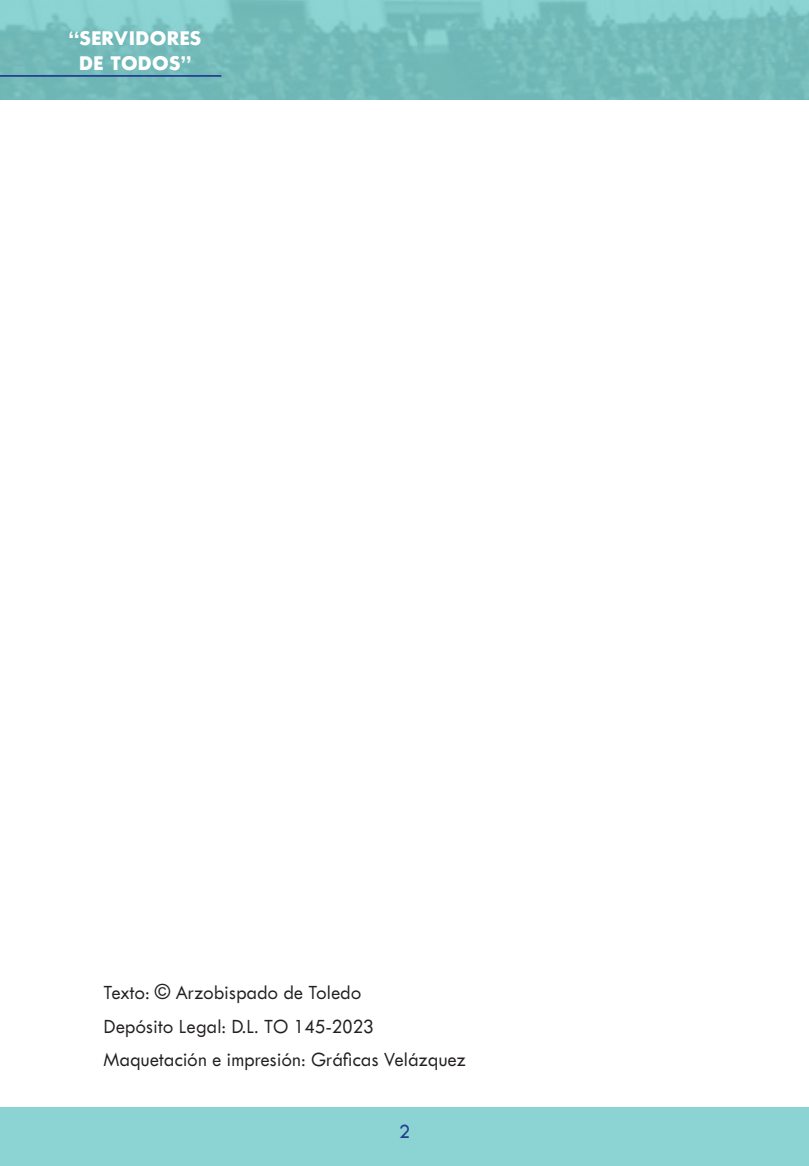
<style>
.page{position:relative;width:809px;height:1166px;background:#fff}
.page>*{position:absolute;margin:0;border:0;box-sizing:border-box;transform-origin:0 0}
.t1{font:500 21px "Tw Cen MT Std Semi";color:#231f20}
.t2{font:800 21px/24.5px "Tw Cen MT Std";color:#fff;text-align:center}
.t3{font:21px "Tw Cen MT Std";color:#253f8e}
</style>
<div class="page">
<svg style="left:0;top:0;width:809px;height:99px;background:#77bfbe"></svg>
<div style="left:0;top:1107px;width:809px;height:59px;background:#8cd4d3"></div>
<hr style="left:0;top:75px;width:221px;height:2px;background:#253f8e">
<p class="t2" style="left:69px;top:25px;width:134px">“SERVIDORES<br>DE TODOS”</p>
<p class="t1" style="left:103px;top:982px;width:259px">Texto: © Arzobispado de Toledo</p>
<p class="t1" style="left:103px;top:1015px;width:272px">Depósito Legal: D.L. TO 145-2023</p>
<p class="t1" style="left:103px;top:1048px;width:364px">Maquetación e impresión: Gráficas Velázquez</p>
<p class="t3" style="left:398px;top:1120px;width:13px">2</p>
</div>
